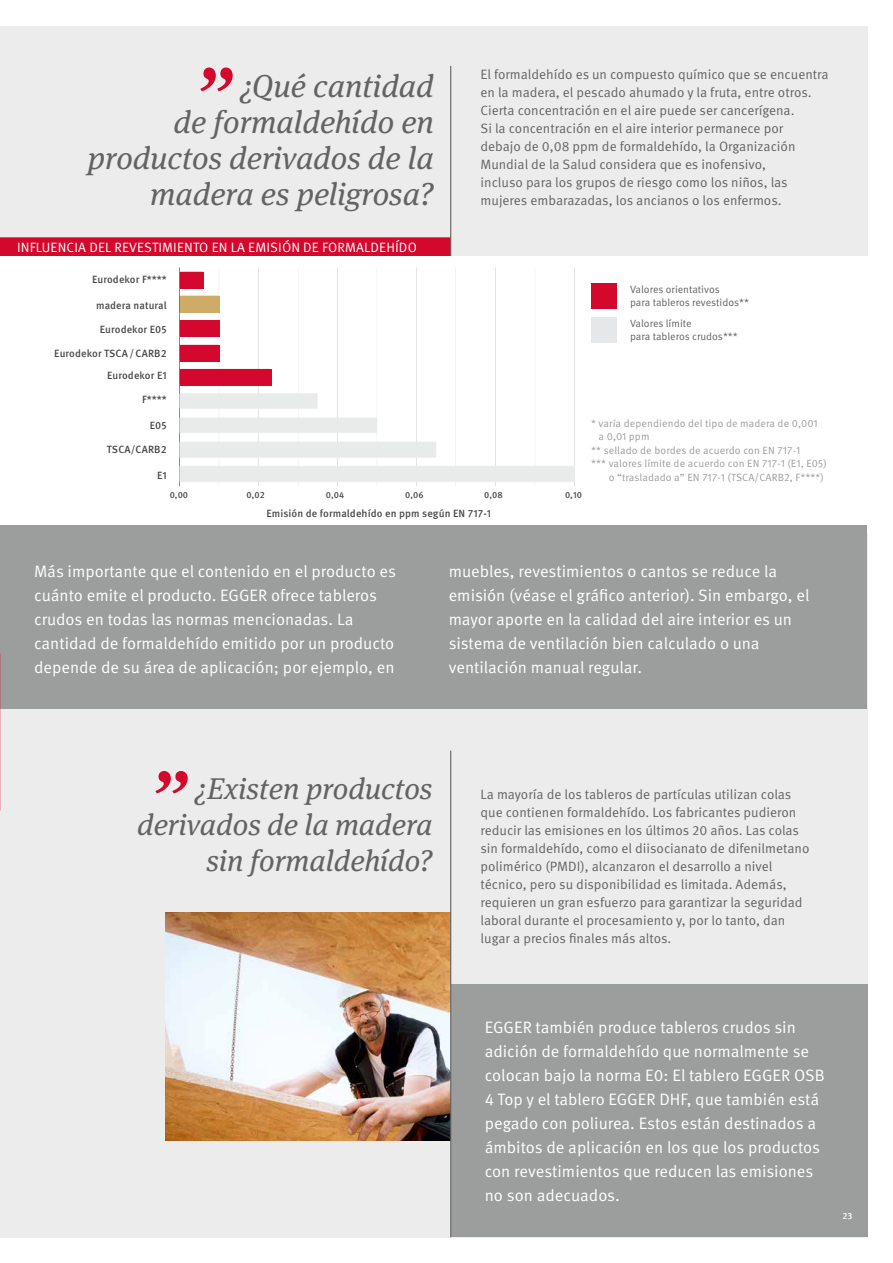
<style>
.page{position:relative;width:893px;height:1263px;background:#fff}
.page>*{position:absolute;margin:0;border:0;box-sizing:border-box;transform-origin:0 0}
.t1{font:italic 31.8px/36px "Meta Serif Pro";color:#636362;text-align:right}
.t2{font:italic 30px/36px "Meta Serif Pro";color:#636362;text-align:right}
.t3{font:16.5px/24px "Meta Pro";color:#fff}
.t4{font:13.5px/18px "Meta Pro";color:#636362}
.t5{font:13.5px "Meta Pro";letter-spacing:.01em;color:#fff}
.t6{font:10.5px "Meta Pro";letter-spacing:.01em;color:#9c9d9d}
.t7{font:500 10.5px/22px "Meta Pro";letter-spacing:.01em;color:#494948;text-align:right}
.t8{font:10.5px/12.6px "Meta Pro";color:#636362}
.t9{font:500 9px "Meta Pro";letter-spacing:.01em;color:#494948}
.t10{font:500 9px "Meta Pro";color:#fff}
</style>
<div class="page">
<div style="left:0;top:26px;width:867px;height:1211px;background:#ececed"></div>
<img style="left:166px;top:913px;width:284px;height:228px">
<div style="left:0;top:256px;width:893px;height:276px;background:#fff"></div>
<img style="left:179px;top:267px;width:396px;height:220px">
<svg style="left:155px;top:771px;width:33px;height:22px"></svg>
<div style="left:451px;top:985px;width:416px;height:252px;background:#9c9d9d"></div>
<svg style="left:200px;top:68px;width:33px;height:23px"></svg>
<div style="left:0;top:525px;width:867px;height:184px;background:#9c9d9d"></div>
<div style="left:0;top:237px;width:450px;height:19px;background:#d4082c"></div>
<hr style="left:450px;top:751px;width:1px;height:486px;background:#636362">
<div style="left:180px;top:272px;width:24px;height:17px;background:#d4082c"></div>
<div style="left:180px;top:320px;width:39px;height:16px;background:#d4082c"></div>
<div style="left:180px;top:296px;width:39px;height:17px;background:#ceac67"></div>
<div style="left:180px;top:345px;width:39px;height:16px;background:#d4082c"></div>
<div style="left:180px;top:369px;width:91px;height:16px;background:#d4082c"></div>
<div style="left:591px;top:283px;width:26px;height:26px;background:#d4082c"></div>
<div style="left:591px;top:317px;width:26px;height:26px;background:#e6e7e8"></div>
<hr style="left:450px;top:66px;width:1px;height:190px;background:#636362">
<h1 class="t1" style="left:88px;top:66px;width:347px">¿Qué cantidad<br>de formaldehído en productos derivados de la madera es peligrosa?</h1>
<p class="t5" style="left:17px;top:239px;width:401px">INFLUENCIA DEL REVESTIMIENTO EN LA EMISIÓN DE FORMALDEHÍDO</p>
<p class="t7" style="left:92px;top:269px;width:76px">Eurodekor F****</p>
<p class="t7" style="left:96px;top:295px;width:72px">madera natural</p>
<p class="t7" style="left:100px;top:319px;width:68px">Eurodekor E05</p>
<p class="t7" style="left:54px;top:343px;width:114px">Eurodekor TSCA/ CARB2<br>Eurodekor E1</p>
<p class="t7" style="left:142px;top:389px;width:26px">F****</p>
<p class="t7" style="left:150px;top:415px;width:18px">E05</p>
<p class="t7" style="left:107px;top:439px;width:61px">TSCA/CARB2</p>
<p class="t7" style="left:157px;top:465px;width:11px">E1</p>
<p class="t4" style="left:480px;top:65px;width:350px">El formaldehído es un compuesto químico que se encuentra en la madera, el pescado ahumado y la fruta, entre otros.<br>Cierta concentración en el aire puede ser cancerígena.<br>Si la concentración en el aire interior permanece por<br>debajo de 0,08 ppm de formaldehído, la Organización Mundial de la Salud considera que es inofensivo,<br>incluso para los grupos de riesgo como los niños, las mujeres embarazadas, los ancianos o los enfermos.</p>
<p class="t8" style="left:630px;top:284px;width:121px">Valores orientativos<br>para tableros revestidos**</p>
<p class="t8" style="left:630px;top:317px;width:109px">Valores límite<br>para tableros crudos***</p>
<p class="t6" style="left:591px;top:417px;width:228px">* varía dependiendo del tipo de madera de 0,001</p>
<p class="t6" style="left:598px;top:430px;width:52px">a 0,01 ppm</p>
<p class="t6" style="left:591px;top:444px;width:211px">** sellado de bordes de acuerdo con EN 717-1</p>
<p class="t6" style="left:591px;top:457px;width:237px">*** valores límite de acuerdo con EN 717-1 (E1, E05)</p>
<p class="t6" style="left:609px;top:471px;width:217px">o “trasladado a” EN 717-1 (TSCA/CARB2, F****)</p>
<p class="t9" style="left:170px;top:489px;width:20px">0,00</p>
<p class="t9" style="left:247px;top:489px;width:20px">0,02</p>
<p class="t9" style="left:326px;top:489px;width:20px">0,04</p>
<p class="t9" style="left:405px;top:489px;width:20px">0,06</p>
<p class="t9" style="left:484px;top:489px;width:20px">0,08</p>
<p class="t9" style="left:565px;top:489px;width:18px">0,10</p>
<p class="t7" style="left:266px;top:502px;width:226px">Emisión de formaldehído en ppm según EN 717-1</p>
<p class="t3" style="left:34px;top:559px;width:363px">Más importante que el contenido en el producto es cuánto emite el producto. EGGER ofrece tableros crudos en todas las normas mencionadas. La cantidad de formaldehído emitido por un producto depende de su área de aplicación; por ejemplo, en</p>
<p class="t3" style="left:449px;top:559px;width:362px">muebles, revestimientos o cantos se reduce la emisión (véase el gráfico anterior). Sin embargo, el mayor aporte en la calidad del aire interior es un sistema de ventilación bien calculado o una ventilación manual regular.</p>
<h2 class="t2" style="left:137px;top:769px;width:297px">¿Existen productos derivados de la madera sin formaldehído?</h2>
<p class="t4" style="left:480px;top:785px;width:330px">La mayoría de los tableros de partículas utilizan colas que contienen formaldehído. Los fabricantes pudieron reducir las emisiones en los últimos 20 años. Las colas sin formaldehído, como el diisocianato de difenilmetano polimérico (PMDI), alcanzaron el desarrollo a nivel técnico, pero su disponibilidad es limitada. Además, requieren un gran esfuerzo para garantizar la seguridad laboral durante el procesamiento y, por lo tanto, dan lugar a precios finales más altos.</p>
<p class="t3" style="left:485px;top:1015px;width:342px">EGGER también produce tableros crudos sin adición de formaldehído que normalmente se colocan bajo la norma E0: El tablero EGGER OSB 4 Top y el tablero EGGER DHF, que también está pegado con poliurea. Estos están destinados a ámbitos de aplicación en los que los productos con revestimientos que reducen las emisiones no son adecuados.</p>
<p class="t10" style="left:843px;top:1210px;width:11px">23</p>
</div>
